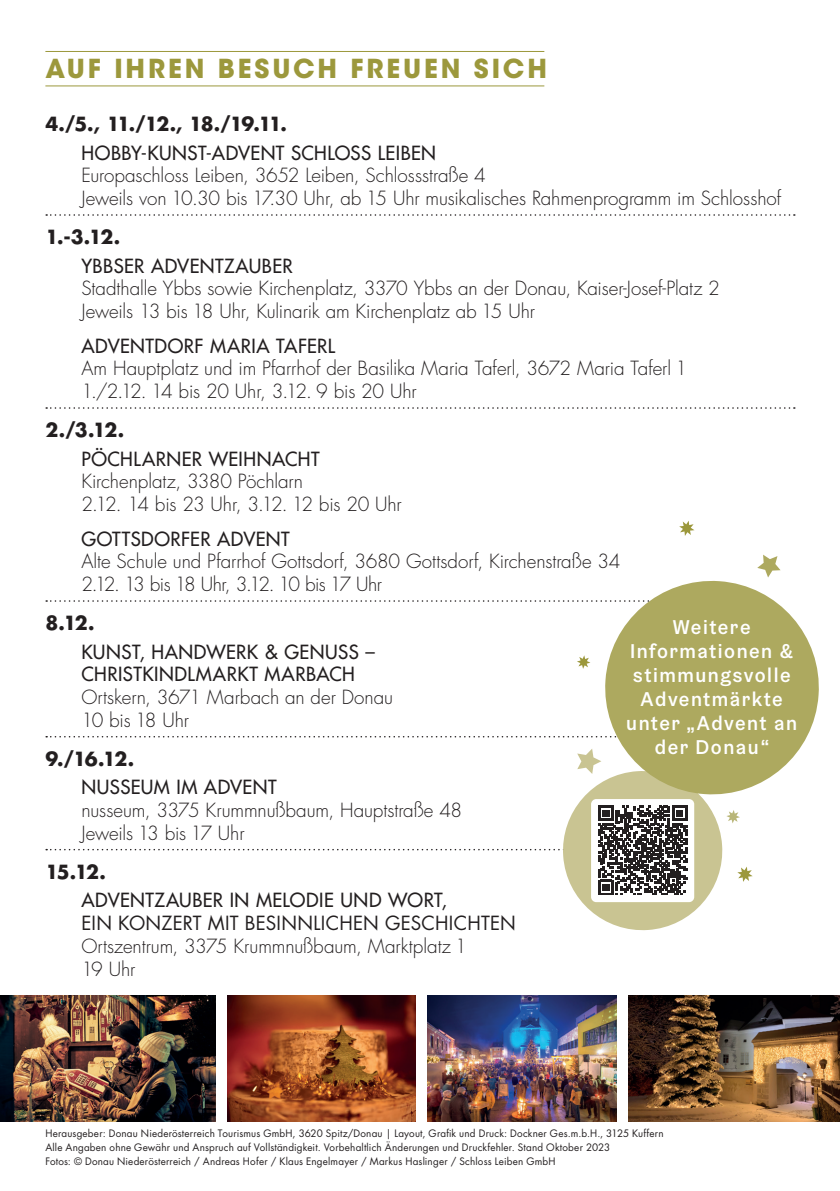
<style>
.page{position:relative;width:840px;height:1191px;background:#fff}
.page>*{position:absolute;margin:0;border:0;box-sizing:border-box;transform-origin:0 0}
.t1{font:700 26px "ITC Avant Garde Std";letter-spacing:.11em;color:#9c983c}
.t2{font:500 20px/24px "Graebenbach";letter-spacing:.075em;color:#fff;text-align:center}
.t3{font:300 19px/22.8px "Futura Std";letter-spacing:-.005em;color:#231f20}
.t4{font:500 19px/22.8px "Futura Std";letter-spacing:.025em;color:#231f20}
.t5{font:700 19px "Futura Std";letter-spacing:-.075em;color:#231f20}
.t6{font:19px "Futura Std";letter-spacing:.015em;color:#231f20}
.t7{font:10px/14px "Futura Std";letter-spacing:.02em;color:#231f20}
</style>
<div class="page">
<hr style="left:45px;top:51px;width:499px;height:1px;background:#9c983c">
<hr style="left:45px;top:86px;width:499px;height:1px;background:#9c983c">
<svg style="left:46px;top:214px;width:748px;height:2px"></svg>
<svg style="left:46px;top:407px;width:748px;height:2px"></svg>
<svg style="left:46px;top:600px;width:555px;height:2px"></svg>
<svg style="left:46px;top:736px;width:555px;height:1px"></svg>
<img style="left:0;top:995px;width:216px;height:126px">
<img style="left:228px;top:995px;width:187px;height:126px">
<img style="left:427px;top:995px;width:188px;height:126px">
<img style="left:628px;top:995px;width:211px;height:126px">
<svg style="left:601px;top:577px;width:218px;height:179px;fill:#ada95f"></svg>
<svg style="left:757px;top:554px;width:23px;height:23px"></svg>
<svg style="left:577px;top:655px;width:13px;height:14px"></svg>
<svg style="left:46px;top:748px;width:748px;height:183px"></svg>
<svg style="left:679px;top:521px;width:15px;height:15px"></svg>
<h1 class="t1" style="left:45px;top:52px;width:502px">AUF IHREN BESUCH FREUEN SICH</h1>
<p class="t5" style="left:45px;top:111px;width:243px">4./5., 11./12., 18./19.11.</p>
<p class="t4" style="left:81px;top:141px;width:356px">HOBBY-KUNST-ADVENT SCHLOSS LEIBEN</p>
<p class="t3" style="left:81px;top:165px;width:701px">Europaschloss Leiben, 3652 Leiben, Schlossstraße 4<br>Jeweils von 10.30 bis 17.30 Uhr, ab 15 Uhr musikalisches Rahmenprogramm im Schlosshof</p>
<p class="t5" style="left:45px;top:224px;width:76px">1.-3.12.</p>
<p class="t4" style="left:81px;top:254px;width:213px">YBBSER ADVENTZAUBER</p>
<p class="t3" style="left:81px;top:278px;width:639px">Stadthalle Ybbs sowie Kirchenplatz, 3370 Ybbs an der Donau, Kaiser-Josef-Platz 2<br>Jeweils 13 bis 18 Uhr, Kulinarik am Kirchenplatz ab 15 Uhr</p>
<p class="t4" style="left:81px;top:334px;width:255px">ADVENTDORF MARIA TAFERL</p>
<p class="t3" style="left:81px;top:358px;width:607px">Am Hauptplatz und im Pfarrhof der Basilika Maria Taferl, 3672 Maria Taferl 1<br>1./2.12. 14 bis 20 Uhr, 3.12. 9 bis 20 Uhr</p>
<p class="t5" style="left:45px;top:417px;width:80px">2./3.12.</p>
<p class="t4" style="left:81px;top:447px;width:239px">PÖCHLARNER WEIHNACHT</p>
<p class="t3" style="left:81px;top:470px;width:322px">Kirchenplatz, 3380 Pöchlarn<br>2.12. 14 bis 23 Uhr, 3.12. 12 bis 20 Uhr</p>
<p class="t4" style="left:81px;top:527px;width:210px">GOTTSDORFER ADVENT</p>
<p class="t3" style="left:81px;top:551px;width:540px">Alte Schule und Pfarrhof Gottsdorf, 3680 Gottsdorf, Kirchenstraße 34<br>2.12. 13 bis 18 Uhr, 3.12. 10 bis 17 Uhr</p>
<p class="t5" style="left:45px;top:610px;width:51px">8.12.</p>
<p class="t4" style="left:81px;top:640px;width:295px">KUNST, HANDWERK &amp; GENUSS –<br>CHRISTKINDLMARKT MARBACH</p>
<p class="t3" style="left:81px;top:686px;width:313px">Ortskern, 3671 Marbach an der Donau<br>10 bis 18 Uhr</p>
<p class="t5" style="left:45px;top:746px;width:90px">9./16.12.</p>
<p class="t4" style="left:81px;top:776px;width:196px">NUSSEUM IM ADVENT</p>
<p class="t3" style="left:81px;top:799px;width:382px">nusseum, 3375 Krummnußbaum, Hauptstraße 48<br>Jeweils 13 bis 17 Uhr</p>
<p class="t5" style="left:45px;top:859px;width:62px">15.12.</p>
<p class="t4" style="left:81px;top:889px;width:367px">ADVENTZAUBER IN MELODIE UND WORT,</p>
<p class="t6" style="left:81px;top:911px;width:436px">EIN KONZERT MIT BESINNLICHEN GESCHICHTEN</p>
<p class="t3" style="left:81px;top:935px;width:387px">Ortszentrum, 3375 Krummnußbaum, Marktplatz 1<br>19 Uhr</p>
<p class="t2" style="left:626px;top:615px;width:172px">Weitere<br>Informationen &amp; stimmungsvolle<br>Adventmärkte unter „Advent an der Donau“</p>
<p class="t7" style="left:45px;top:1126px;width:619px">Herausgeber: Donau Niederösterreich Tourismus GmbH, 3620 Spitz/Donau | Layout, Grafik und Druck: Dockner Ges.m.b.H., 3125 Kuffern<br>Alle Angaben ohne Gewähr und Anspruch auf Vollständigkeit. Vorbehaltlich Änderungen und Druckfehler. Stand Oktober 2023<br>Fotos: © Donau Niederösterreich / Andreas Hofer / Klaus Engelmayer / Markus Haslinger / Schloss Leiben GmbH</p>
</div>
